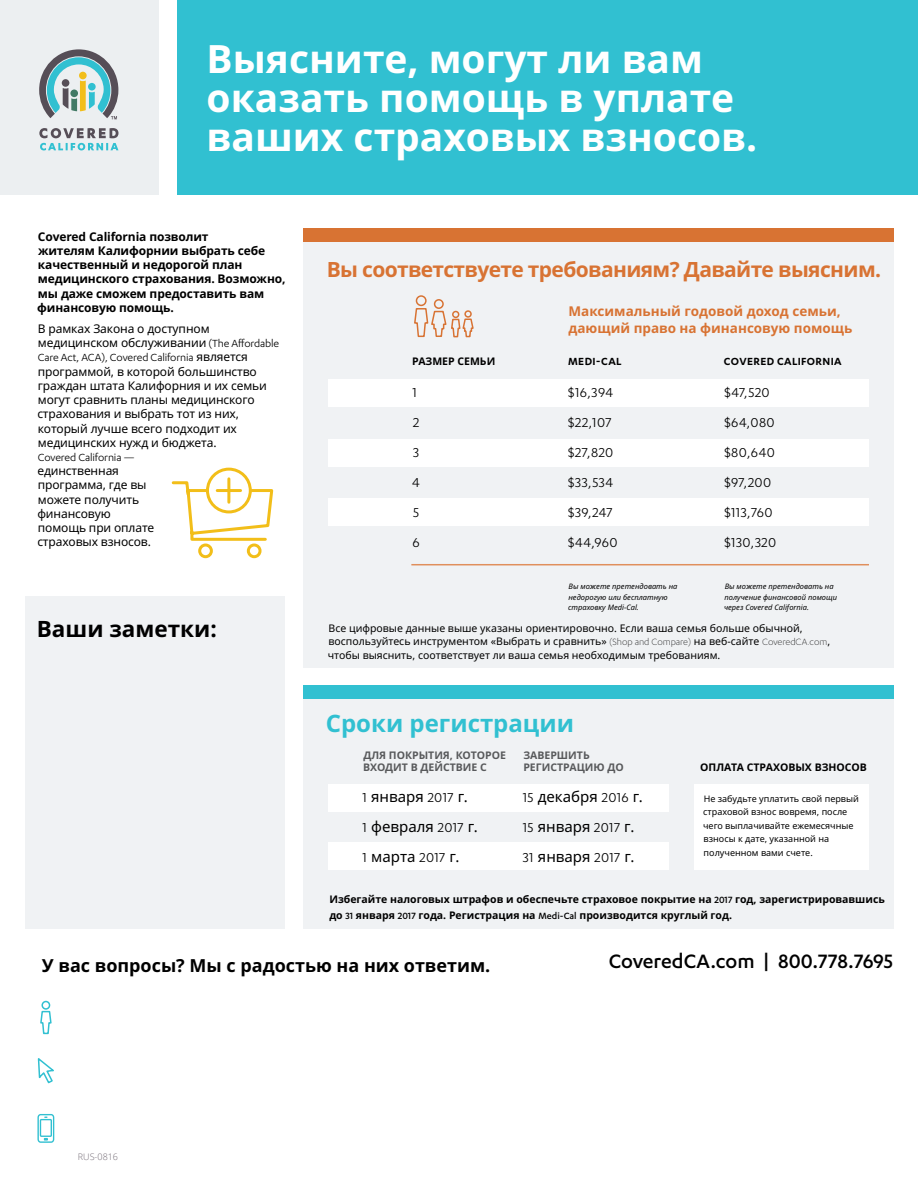
<style>
.page{position:relative;width:918px;height:1188px;background:#fff}
.page>*{position:absolute;margin:0;border:0;box-sizing:border-box;transform-origin:0 0}
.t1{font:700 39px/39px "Noto Sans";color:#fff}
.t2{font:700 24px "Noto Sans";color:#31c0d1}
.t3{font:500 22.5px "Karbon";letter-spacing:-.005em;color:#000}
.t4{font:700 22.5px "Noto Sans";color:#000}
.t5{font:700 21px "Noto Sans";letter-spacing:-.03em;color:#d87333}
.t6{font:700 18px "Noto Sans";color:#000}
.t7{font:15px/30px "Karbon";letter-spacing:.025em;color:#000}
.t8{font:15px/30px "Noto Sans";color:#000}
.t9{font:700 13.5px/16.5px "Noto Sans";color:#d87333}
.t10{font:12px/14.2px "Noto Sans";letter-spacing:-.01em;color:#000}
.t11{font:700 12px/14.2px "Noto Sans";letter-spacing:-.01em;color:#000}
.t12{font:12px "Karbon";letter-spacing:-.01em;color:#000}
.t13{font:600 12px "Karbon";letter-spacing:.035em;color:#000}
.t14{font:10.5px/13.5px "Noto Sans";color:#000}
.t15{font:700 10.5px/16.5px "Noto Sans";color:#000}
.t16{font:700 10.5px/12px "Noto Sans";color:#58595b}
.t17{font:9px/13.5px "Noto Sans";color:#000}
.t18{font:300 9px "Open Sans";color:#736b75}
.t19{font:italic 7.5px/10.5px "Noto Sans";color:#000}
.s1{font-family:"Karbon"}
.s2{font-family:"Noto Sans"}
.s3{font-family:"Karbon";font-weight:300}
.s4{font-family:"Karbon";font-weight:500}
</style>
<div class="page">
<div style="left:25px;top:596px;width:260px;height:332px;background:#f0f2f4"></div>
<div style="left:303px;top:228px;width:591px;height:440px;background:#f0f2f4"></div>
<div style="left:303px;top:695px;width:591px;height:233px;background:#f0f2f4"></div>
<div style="left:0;top:0;width:158px;height:194px;background:#eceff1"></div>
<div style="left:177px;top:0;width:741px;height:194px;background:#31c0d1"></div>
<div style="left:329px;top:785px;width:340px;height:27px;background:#fff"></div>
<div style="left:329px;top:843px;width:340px;height:27px;background:#fff"></div>
<div style="left:694px;top:785px;width:175px;height:85px;background:#fff"></div>
<div style="left:329px;top:380px;width:540px;height:27px;background:#fff"></div>
<div style="left:329px;top:439px;width:540px;height:27px;background:#fff"></div>
<div style="left:329px;top:499px;width:540px;height:27px;background:#fff"></div>
<svg style="left:39px;top:128px;width:79px;height:22px"></svg>
<svg style="left:39px;top:49px;width:79px;height:70px"></svg>
<div style="left:303px;top:685px;width:591px;height:14px;background:#31c0d1"></div>
<svg style="left:414px;top:295px;width:60px;height:43px"></svg>
<div style="left:303px;top:228px;width:591px;height:14px;background:#d87333"></div>
<svg style="left:171px;top:467px;width:103px;height:92px"></svg>
<svg style="left:37px;top:1058px;width:17px;height:26px"></svg>
<svg style="left:40px;top:1000px;width:12px;height:35px"></svg>
<div style="left:37px;top:1114px;width:17px;height:29px;border:1px solid #31c0d1;border-radius:3px"></div>
<div style="left:40px;top:1119px;width:12px;height:18px;border:1px solid #31c0d1"></div>
<svg style="left:44px;top:1138px;width:4px;height:3px"></svg>
<hr style="left:411px;top:564px;width:458px;height:1px;background:#e08f5c">
<h1 class="t1" style="left:207px;top:38px;width:552px">Выясните, могут ли вам оказать помощь в уплате ваших страховых взносов.</h1>
<p class="t11" style="left:37px;top:229px;width:250px">Covered California позволит<br>жителям Калифорнии выбрать себе качественный и недорогой план медицинского страхования. Возможно, мы даже сможем предоставить вам финансовую помощь.</p>
<p class="t10" style="left:38px;top:321px;width:243px">В рамках Закона о доступном медицинском обслуживании <span class="s1">(The Affordable</span></p>
<p class="t12" style="left:38px;top:351px;width:212px">Care Act, ACA), Covered California <span class="s2">является</span></p>
<p class="t10" style="left:37px;top:364px;width:231px">программой, в которой большинство граждан штата Калифорния и их семьи могут сравнить планы медицинского страхования и выбрать тот из них, который лучше всего подходит их медицинских нужд и бюджета.</p>
<p class="t12" style="left:38px;top:451px;width:99px">Covered California —</p>
<p class="t10" style="left:37px;top:463px;width:118px">единственная программа, где вы можете получить финансовую помощь при оплате страховых взносов.</p>
<h3 class="t4" style="left:37px;top:613px;width:181px">Ваши заметки:</h3>
<h3 class="t5" style="left:327px;top:255px;width:556px">Вы соответствуете требованиям? Давайте выясним.</h3>
<p class="t15" style="left:412px;top:353px;width:85px">РАЗМЕР СЕМЬИ</p>
<p class="t9" style="left:568px;top:303px;width:285px">Максимальный годовой доход семьи, дающий право на финансовую помощь</p>
<p class="t13" style="left:568px;top:355px;width:55px">MEDI-CAL</p>
<p class="t13" style="left:724px;top:355px;width:119px">COVERED CALIFORNIA</p>
<p class="t7" style="left:412px;top:378px;width:9px">1<br>2<br>3<br>4<br>5<br>6</p>
<p class="t7" style="left:724px;top:378px;width:53px">$47,520 $64,080 $80,640 $97,200 $113,760 $130,320</p>
<p class="t7" style="left:568px;top:378px;width:51px">$16,394 $22,107 $27,820 $33,534 $39,247 $44,960</p>
<p class="t19" style="left:568px;top:581px;width:111px">Вы можете претендовать на недорогую или бесплатную страховку Medi-Cal.</p>
<p class="t19" style="left:724px;top:581px;width:115px">Вы можете претендовать на получение финансовой помощи через Covered California.</p>
<p class="t14" style="left:328px;top:621px;width:504px">Все цифровые данные выше указаны ориентировочно. Если ваша семья больше обычной, воспользуйтесь инструментом «Выбрать и сравнить» <span class="s3">(Shop and Compare)</span> на веб-сайте <span class="s3">CoveredCA.com</span>, чтобы выяснить, соответствует ли ваша семья необходимым требованиям.</p>
<h2 class="t2" style="left:326px;top:706px;width:250px">Сроки регистрации</h2>
<p class="t16" style="left:363px;top:748px;width:144px">ДЛЯ ПОКРЫТИЯ, КОТОРОЕ<br>ВХОДИТ В ДЕЙСТВИЕ С</p>
<p class="t16" style="left:523px;top:748px;width:102px">ЗАВЕРШИТЬ<br>РЕГИСТРАЦИЮ ДО</p>
<p class="t15" style="left:700px;top:758px;width:168px">ОПЛАТА СТРАХОВЫХ ВЗНОСОВ</p>
<p class="t8" style="left:363px;top:781px;width:117px"><span class="s1">1</span> января <span class="s1">2017</span> г.<br><span class="s1">1</span> февраля <span class="s1">2017</span> г.<br><span class="s1">1</span> марта <span class="s1">2017</span> г.</p>
<p class="t8" style="left:523px;top:781px;width:122px"><span class="s1">15</span> декабря <span class="s1">2016</span> г.<br><span class="s1">15</span> января <span class="s1">2017</span> г.<br><span class="s1">31</span> января <span class="s1">2017</span> г.</p>
<p class="t15" style="left:329px;top:890px;width:557px">Избегайте налоговых штрафов и обеспечьте страховое покрытие на <span class="s4">2017</span> год, зарегистрировавшись до <span class="s4">31</span> января <span class="s4">2017</span> года. Регистрация на <span class="s4">Medi-Cal</span> производится круглый год.</p>
<p class="t17" style="left:703px;top:792px;width:157px">Не забудьте уплатить свой первый страховой взнос вовремя, после чего выплачивайте ежемесячные взносы к дате, указанной на полученном вами счете.</p>
<h3 class="t6" style="left:42px;top:952px;width:450px">У вас вопросы? Мы с радостью на них ответим.</h3>
<p class="t18" style="left:78px;top:1151px;width:42px">RUS-0816</p>
<h3 class="t3" style="left:609px;top:948px;width:286px">CoveredCA.com | 800.778.7695</h3>
</div>
